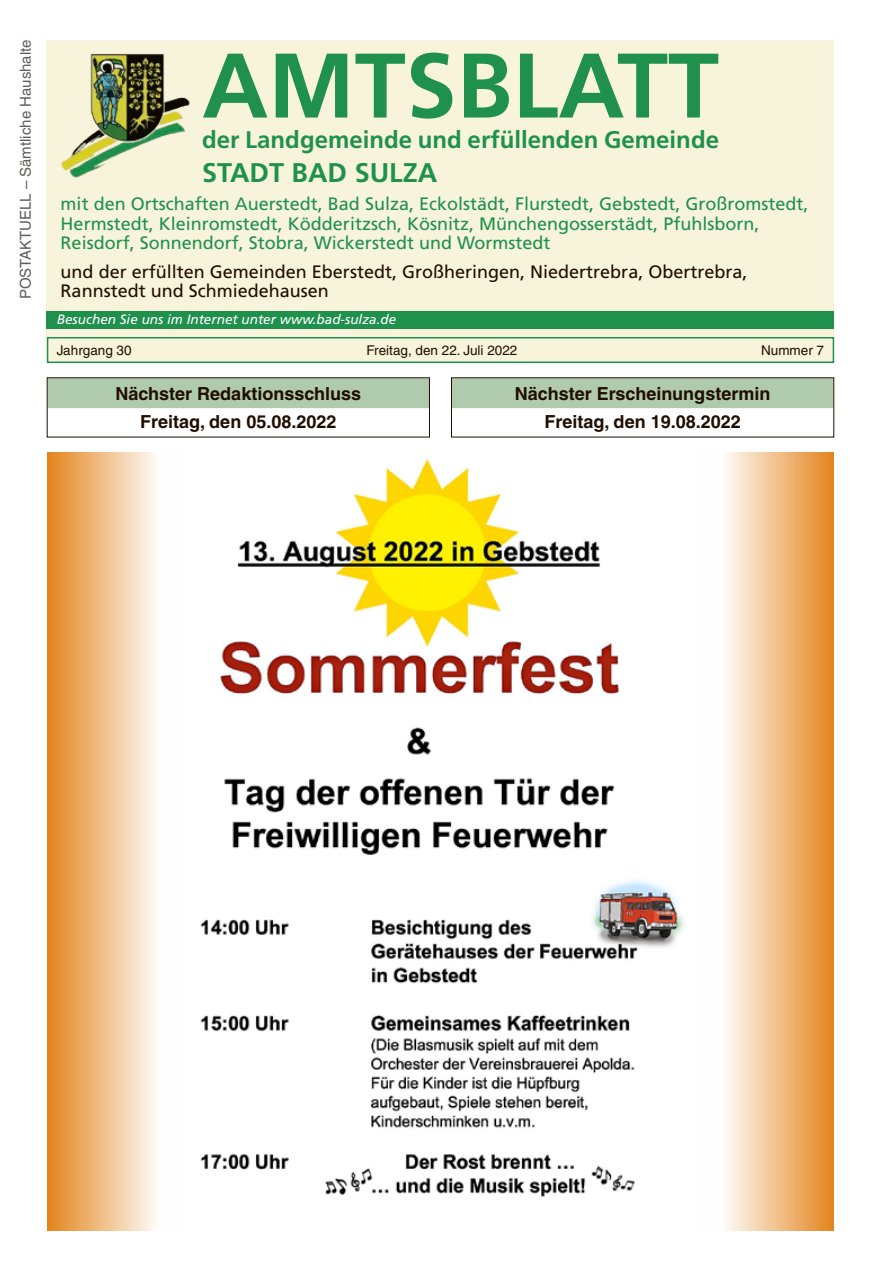
<style>
.page{position:relative;width:881px;height:1263px;background:#fff}
.page>*{position:absolute;margin:0;border:0;box-sizing:border-box;transform-origin:0 0}
.t1{font:700 91.5px "Frutiger LT";color:#1f914d}
.t2{font:700 27px "Frutiger LT";color:#1f914d}
.t3{font:700 24px "Frutiger LT";color:#1f914d}
.t4{font:18px/19.6px "Frutiger LT";color:#1f914d}
.t5{font:18px/19.6px "Frutiger LT";color:#200e00}
.t6{font:700 18px/28px "Helvetica LT";color:#200e00;text-align:center}
.t7{font:15px "Helvetica LT";color:#625d58}
.t8{font:italic 13.5px "Frutiger LT";color:#fff}
.t9{font:13.5px "Helvetica LT";color:#200e00}
</style>
<div class="page">
<div style="left:47px;top:40px;width:786px;height:298px;background:#f7f4db"></div>
<img style="left:61px;top:53px;width:129px;height:125px">
<div style="left:47px;top:311px;width:786px;height:18px;background:#1f914d"></div>
<div style="left:48px;top:338px;width:785px;height:24px;background:#f7f4db"></div>
<div style="left:47px;top:337px;width:786px;height:26px;border:2px solid #1f914d"></div>
<div style="left:48px;top:378px;width:381px;height:30px;background:#b0caad"></div>
<div style="left:451px;top:378px;width:382px;height:30px;background:#b0caad"></div>
<img style="left:200px;top:458px;width:484px;height:739px">
<div style="left:47px;top:452px;width:139px;height:779px;background:linear-gradient(to right,#e58822,#fff)"></div>
<div style="left:693px;top:452px;width:140px;height:779px;background:linear-gradient(to right,#fff,#e58b28)"></div>
<p class="t7" style="left:17px;top:299px;width:261px;rotate:-90deg">POSTAKTUELL – Sämtliche Haushalte</p>
<h1 class="t1" style="left:202px;top:32px;width:518px">AMTSBLATT</h1>
<h3 class="t3" style="left:202px;top:125px;width:518px">der Landgemeinde und erfüllenden Gemeinde</h3>
<h2 class="t2" style="left:202px;top:156px;width:236px">STADT BAD SULZA</h2>
<p class="t4" style="left:61px;top:194px;width:749px">mit den Ortschaften Auerstedt, Bad Sulza, Eckolstädt, Flurstedt, Gebstedt, Großromstedt,<br>Hermstedt, Kleinromstedt, Ködderitzsch, Kösnitz, Münchengosserstädt, Pfuhlsborn,<br>Reisdorf, Sonnendorf, Stobra, Wickerstedt und Wormstedt</p>
<p class="t5" style="left:61px;top:262px;width:688px">und der erfüllten Gemeinden Eberstedt, Großheringen, Niedertrebra, Obertrebra,<br>Rannstedt und Schmiedehausen</p>
<p class="t8" style="left:57px;top:311px;width:341px">Besuchen Sie uns im Internet unter www.bad-sulza.de</p>
<p class="t9" style="left:57px;top:343px;width:76px">Jahrgang 30</p>
<p class="t9" style="left:366px;top:343px;width:152px">Freitag, den 22. Juli 2022</p>
<p class="t9" style="left:760px;top:343px;width:65px">Nummer 7</p>
<p class="t6" style="left:115px;top:379px;width:247px">Nächster Redaktionsschluss<br>Freitag, den 05.08.2022</p>
<p class="t6" style="left:514px;top:379px;width:257px">Nächster Erscheinungstermin<br>Freitag, den 19.08.2022</p>
</div>
